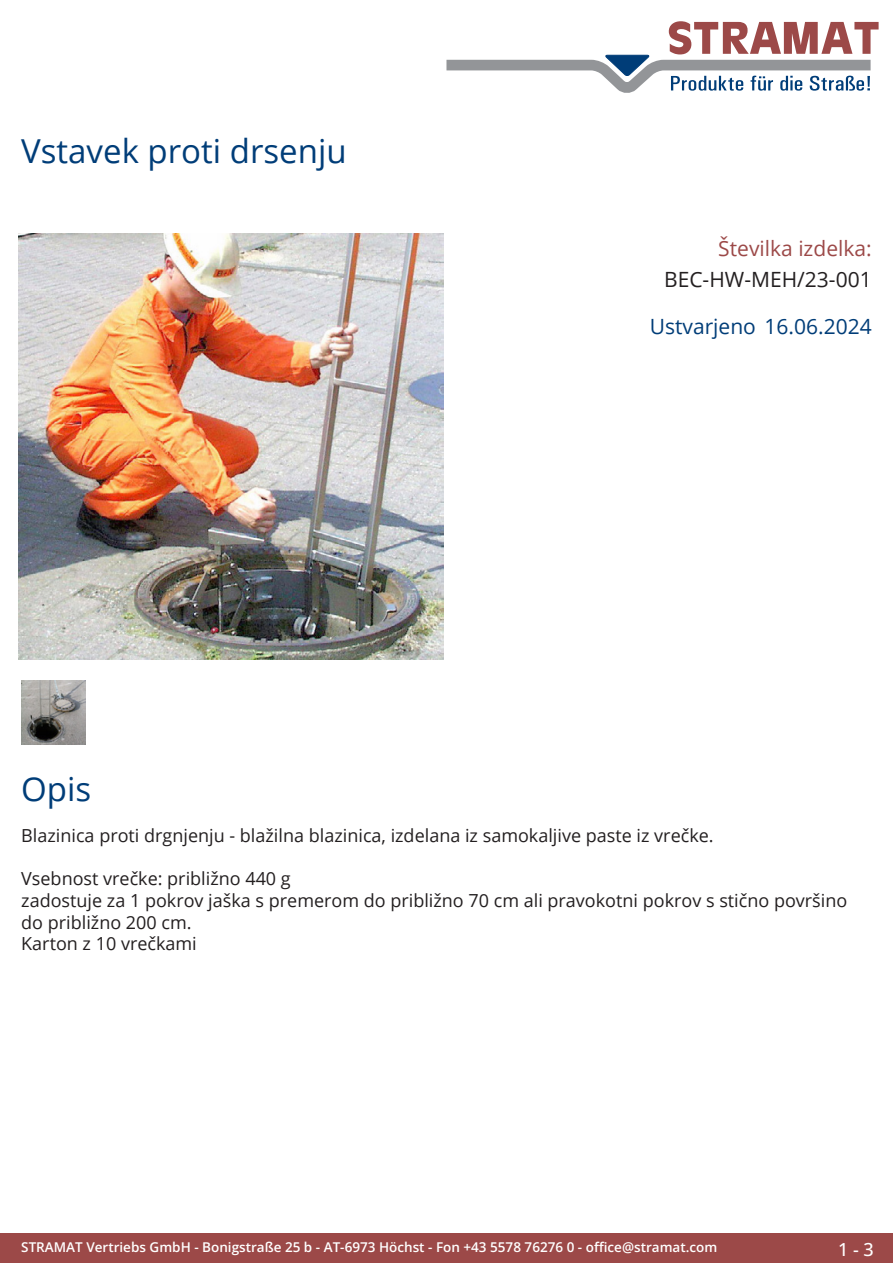
<style>
.page{position:relative;width:893px;height:1263px;background:#fff}
.page>*{position:absolute;margin:0;border:0;box-sizing:border-box;transform-origin:0 0}
.Produkttitel{font:33px "Open Sans";color:#003d78}
.Erstellungsdatum{font:21px "Open Sans";color:#003d78}
.TechDaten_Inhalt{font:21px "Open Sans";color:#231f20}
.TechDaten_Überschrif{font:21px "Open Sans";color:#9c4948}
.Beschreibung_Text{font:18px/21.6px "Open Sans";color:#231f20}
.t1{font:500 18px "Open Sans";color:#fff}
.t2{font:600 13.5px "Open Sans";color:#fff}
</style>
<div class="page">
<div style="left:0;top:1233px;width:893px;height:30px;background:#9c4948"></div>
<svg style="left:446px;top:21px;width:433px;height:72px"></svg>
<img style="left:18px;top:234px;width:425px;height:425px">
<img style="left:21px;top:680px;width:64px;height:64px">
<p class="Produkttitel" style="left:21px;top:128px;width:327px">Vstavek proti drsenju</p>
<p class="TechDaten_Überschrif" style="left:718px;top:234px;width:155px">Številka izdelka:</p>
<p class="TechDaten_Inhalt" style="left:664px;top:265px;width:209px">BEC-HW-MEH/23-001</p>
<p class="Erstellungsdatum" style="left:650px;top:312px;width:223px">Ustvarjeno 16.06.2024</p>
<p class="Produkttitel" style="left:21px;top:766px;width:72px">Opis</p>
<p class="Beschreibung_Text" style="left:21px;top:824px;width:694px">Blazinica proti drgnjenju - blažilna blazinica, izdelana iz samokaljive paste iz vrečke.</p>
<p class="Beschreibung_Text" style="left:21px;top:867px;width:828px">Vsebnost vrečke: približno 440 g<br>zadostuje za 1 pokrov jaška s premerom do približno 70 cm ali pravokotni pokrov s stično površino do približno 200 cm.<br>Karton z 10 vrečkami</p>
<p class="t2" style="left:21px;top:1238px;width:698px">STRAMAT Vertriebs GmbH - Bonigstraße 25 b - AT-6973 Höchst - Fon +43 5578 76276 0 - office@stramat.com</p>
<p class="t1" style="left:838px;top:1237px;width:37px">1 - 3</p>
</div>
